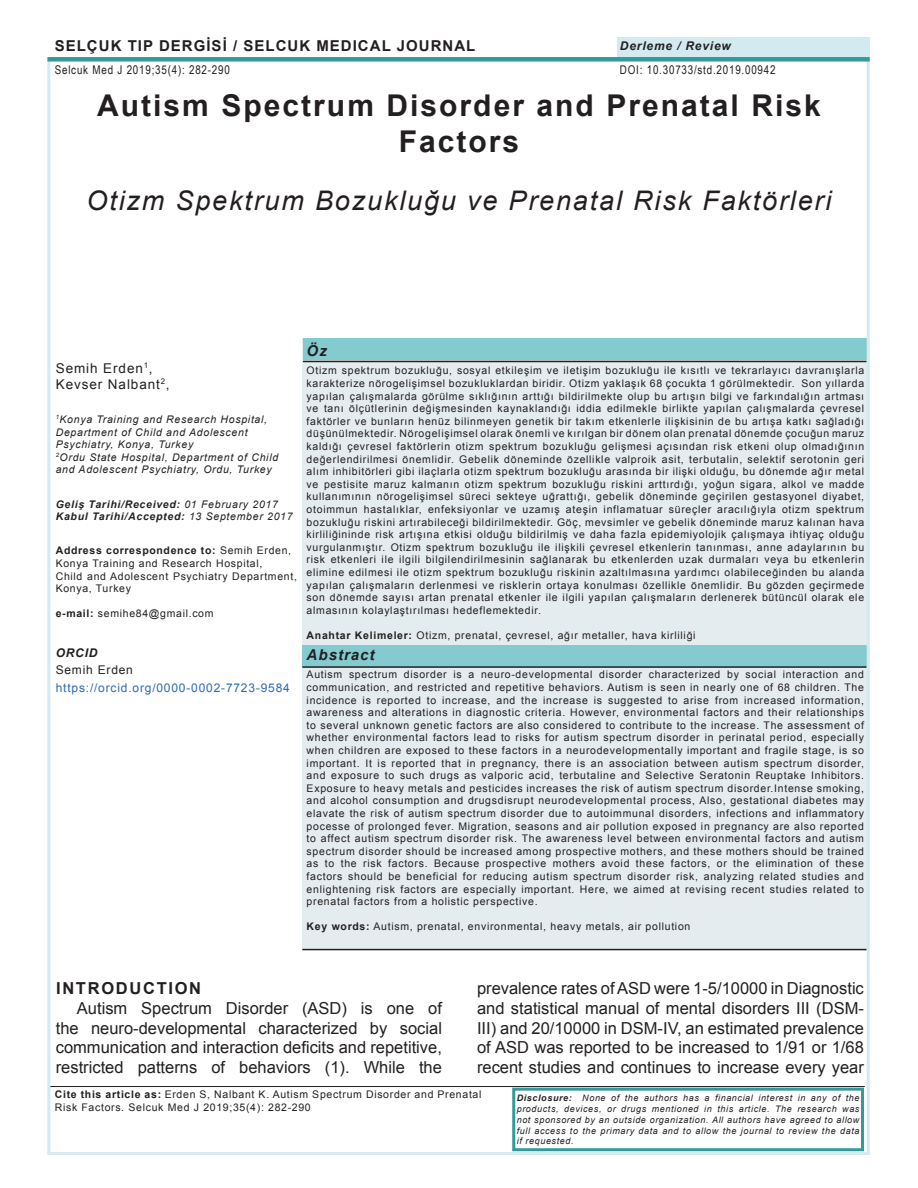
<style>
.page{position:relative;width:918px;height:1188px;background:#fff}
.page>*{position:absolute;margin:0;border:0;box-sizing:border-box;transform-origin:0 0}
.Makale{font:700 30px/36px "Arial";letter-spacing:.07em;color:#231f20;text-align:center}
.Makale-2{font:italic 27px "Arial";letter-spacing:.07em;color:#231f20}
.Makale-3{font:16.5px/19.8px "Arial";color:#231f20;text-align:justify}
.Makale-4{font:700 16.5px "Arial";letter-spacing:.105em;color:#231f20}
.Makale-5{font:700 15px "Arial";letter-spacing:.07em;color:#231f20}
.Makale-6{font:italic 700 15px "Arial";letter-spacing:.07em;color:#231f20}
.Makale-7{font:13.5px "Arial";letter-spacing:.07em;color:#231f20}
.Makale-8{font:12px "Arial Narrow";letter-spacing:.065em;color:#231f20}
.Makale-9{font:12px "Arial";letter-spacing:.07em;color:#2c69b3}
.Makale-10{font:italic 700 12px "Arial";letter-spacing:.07em;color:#231f20}
.Makale-11{font:12px "Arial";letter-spacing:.065em;color:#231f20}
.Makale-12{font:10.5px/12.6px "Arial";letter-spacing:.07em;color:#231f20;text-align:justify}
.Makale-13{font:italic 10.5px/12.6px "Arial";letter-spacing:.07em;color:#231f20}
.Makale-14{font:italic 700 10.5px "Arial";letter-spacing:.07em;color:#231f20}
.Makale-15{font:700 10.5px "Arial";letter-spacing:.065em;color:#231f20}
.Makale-16{font:italic 9px/10.8px "Arial";letter-spacing:.07em;color:#231f20;text-align:justify}
.s1{font-weight:400}
.s2{font-weight:700}
</style>
<div class="page">
<div style="left:617px;top:37px;width:253px;height:19px;background:#d2eaf0"></div>
<div style="left:302px;top:338px;width:565px;height:612px;background:#e5ecef"></div>
<div style="left:303px;top:338px;width:564px;height:22px;background:#84cbd0"></div>
<hr style="left:49px;top:1086px;width:816px;height:1px;background:#231f20">
<hr style="left:303px;top:361px;width:564px;height:1px;background:#231f20">
<hr style="left:302px;top:949px;width:565px;height:1px;background:#231f20">
<div style="left:302px;top:645px;width:565px;height:22px;background:#84cbd0"></div>
<hr style="left:302px;top:666px;width:565px;height:2px;background:#231f20">
<div style="left:512px;top:1088px;width:352px;height:63px;border:3px solid #399"></div>
<hr style="left:47px;top:61px;width:3px;height:1093px;background:#d2eaf0">
<hr style="left:47px;top:1152px;width:823px;height:3px;background:#d2eaf0">
<hr style="left:867px;top:49px;width:3px;height:1106px;background:#d2eaf0">
<div style="left:47px;top:57px;width:823px;height:5px;background:#399"></div>
<p class="Makale-5" style="left:55px;top:35px;width:422px">SELÇUK TIP DERGİSİ / SELCUK MEDICAL JOURNAL</p>
<p class="Makale-10" style="left:620px;top:38px;width:112px">Derleme / Review</p>
<p class="Makale-8" style="left:55px;top:61px;width:177px">Selcuk Med J 2019;35(4): 282-290</p>
<p class="Makale-8" style="left:620px;top:61px;width:157px">DOI: 10.30733/std.2019.00942</p>
<p class="Makale" style="left:97px;top:88px;width:725px">Autism Spectrum Disorder and Prenatal Risk<br>Factors</p>
<p class="Makale-2" style="left:87px;top:183px;width:746px">Otizm Spektrum Bozukluğu ve Prenatal Risk Faktörleri</p>
<p class="Makale-7" style="left:56px;top:358px;width:98px">Semih Erden<sup>1</sup>,</p>
<p class="Makale-7" style="left:56px;top:375px;width:115px">Kevser Nalbant<sup>2</sup>,</p>
<p class="Makale-13" style="left:56px;top:413px;width:213px"><sup>1</sup>Konya Training and Research Hospital,<br>Department of Child and Adolescent<br>Psychiatry, Konya, Turkey</p>
<p class="Makale-13" style="left:56px;top:451px;width:224px"><sup>2</sup>Ordu State Hospital, Department of Child and Adolescent Psychiatry, Ordu, Turkey</p>
<p class="Makale-14" style="left:56px;top:497px;width:224px">Geliş Tarihi/Received: <span class="s1">01 February 2017</span></p>
<p class="Makale-14" style="left:56px;top:509px;width:238px">Kabul Tarihi/Accepted: <span class="s1">13 September 2017</span></p>
<p class="Makale-15" style="left:56px;top:543px;width:237px">Address correspondence to: <span class="s1">Semih Erden,</span></p>
<p class="Makale-12" style="left:56px;top:557px;width:208px">Konya Training and Research Hospital,</p>
<p class="Makale-12" style="left:56px;top:569px;width:243px">Child and Adolescent Psychiatry Department,<br>Konya, Turkey</p>
<p class="Makale-12" style="left:56px;top:607px;width:159px"><span class="s2">e-mail:</span> semihe84@gmail.com</p>
<p class="Makale-10" style="left:56px;top:645px;width:43px">ORCID</p>
<p class="Makale-11" style="left:56px;top:662px;width:79px">Semih Erden</p>
<p class="Makale-9" style="left:56px;top:679px;width:236px">https://orcid.org/0000-0002-7723-9584</p>
<p class="Makale-6" style="left:307px;top:340px;width:22px">Öz</p>
<p class="Makale-12" style="left:307px;top:364px;width:559px">Otizm spektrum bozukluğu, sosyal etkileşim ve iletişim bozukluğu ile kısıtlı ve tekrarlayıcı davranışlarla karakterize nörogelişimsel bozukluklardan biridir. Otizm yaklaşık 68 çocukta 1 görülmektedir. Son yıllarda yapılan çalışmalarda görülme sıklığının arttığı bildirilmekte olup bu artışın bilgi ve farkındalığın artması ve tanı ölçütlerinin değişmesinden kaynaklandığı iddia edilmekle birlikte yapılan çalışmalarda çevresel faktörler ve bunların henüz bilinmeyen genetik bir takım etkenlerle ilişkisinin de bu artışa katkı sağladığı düşünülmektedir. Nörogelişimsel olarak önemli ve kırılgan bir dönem olan prenatal dönemde çocuğun maruz kaldığı çevresel faktörlerin otizm spektrum bozukluğu gelişmesi açısından risk etkeni olup olmadığının değerlendirilmesi önemlidir. Gebelik döneminde özellikle valproik asit, terbutalin, selektif serotonin geri alım inhibitörleri gibi ilaçlarla otizm spektrum bozukluğu arasında bir ilişki olduğu, bu dönemde ağır metal ve pestisite maruz kalmanın otizm spektrum bozukluğu riskini arttırdığı, yoğun sigara, alkol ve madde kullanımının nörogelişimsel süreci sekteye uğrattığı, gebelik döneminde geçirilen gestasyonel diyabet, otoimmun hastalıklar, enfeksiyonlar ve uzamış ateşin inflamatuar süreçler aracılığıyla otizm spektrum bozukluğu riskini artırabileceği bildirilmektedir. Göç, mevsimler ve gebelik döneminde maruz kalınan hava kirliliğininde risk artışına etkisi olduğu bildirilmiş ve daha fazla epidemiyolojik çalışmaya ihtiyaç olduğu vurgulanmıştır. Otizm spektrum bozukluğu ile ilişkili çevresel etkenlerin tanınması, anne adaylarının bu risk etkenleri ile ilgili bilgilendirilmesinin sağlanarak bu etkenlerden uzak durmaları veya bu etkenlerin elimine edilmesi ile otizm spektrum bozukluğu riskinin azaltılmasına yardımcı olabileceğinden bu alanda yapılan çalışmaların derlenmesi ve risklerin ortaya konulması özellikle önemlidir. Bu gözden geçirmede son dönemde sayısı artan prenatal etkenler ile ilgili yapılan çalışmaların derlenerek bütüncül olarak ele almasının kolaylaştırılması hedeflemektedir.</p>
<p class="Makale-12" style="left:307px;top:629px;width:390px"><span class="s2">Anahtar Kelimeler:</span> Otizm, prenatal, çevresel, ağır metaller, hava kirliliği</p>
<p class="Makale-12" style="left:307px;top:668px;width:559px">Autism spectrum disorder is a neuro-developmental disorder characterized by social interaction and communication, and restricted and repetitive behaviors. Autism is seen in nearly one of 68 children. The incidence is reported to increase, and the increase is suggested to arise from increased information, awareness and alterations in diagnostic criteria. However, environmental factors and their relationships to several unknown genetic factors are also considered to contribute to the increase. The assessment of whether environmental factors lead to risks for autism spectrum disorder in perinatal period, especially when children are exposed to these factors in a neurodevelopmentally important and fragile stage, is so important. It is reported that in pregnancy, there is an association between autism spectrum disorder, and exposure to such drugs as valporic acid, terbutaline and Selective Seratonin Reuptake Inhibitors.<br>Exposure to heavy metals and pesticides increases the risk of autism spectrum disorder.Intense smoking, and alcohol consumption and drugsdisrupt neurodevelopmental process, Also, gestational diabetes may elavate the risk of autism spectrum disorder due to autoimmunal disorders, infections and inflammatory pocesse of prolonged fever. Migration, seasons and air pollution exposed in pregnancy are also reported to affect autism spectrum disorder risk. The awareness level between environmental factors and autism spectrum disorder should be increased among prospective mothers, and these mothers should be trained as to the risk factors. Because prospective mothers avoid these factors, or the elimination of these factors should be beneficial for reducing autism spectrum disorder risk, analyzing related studies and enlightening risk factors are especially important. Here, we aimed at revising recent studies related to prenatal factors from a holistic perspective.</p>
<p class="Makale-12" style="left:307px;top:920px;width:385px"><span class="s2">Key words:</span> Autism, prenatal, environmental, heavy metals, air pollution</p>
<p class="Makale-6" style="left:307px;top:645px;width:69px">Abstract</p>
<p class="Makale-4" style="left:56px;top:976px;width:147px">INTRODUCTION</p>
<p class="Makale-3" style="left:56px;top:998px;width:388px;text-indent:21px">Autism Spectrum Disorder (ASD) is one of the neuro-developmental characterized by social communication and interaction deficits and repetitive, restricted patterns of behaviors (1). While the</p>
<p class="Makale-3" style="left:477px;top:978px;width:388px">prevalence rates of ASD were 1-5/10000 in Diagnostic and statistical manual of mental disorders III (DSM-III) and 20/10000 in DSM-IV, an estimated prevalence of ASD was reported to be increased to 1/91 or 1/68 recent studies and continues to increase every year</p>
<p class="Makale-12" style="left:55px;top:1088px;width:428px"><span class="s2">Cite this article as:</span> Erden S, Nalbant K. Autism Spectrum Disorder and Prenatal<br>Risk Factors. Selcuk Med J 2019;35(4): 282-290</p>
<p class="Makale-16" style="left:517px;top:1093px;width:344px"><span class="s2">Disclosure:</span> None of the authors has a financial interest in any of the products, devices, or drugs mentioned in this article. The research was not sponsored by an outside organization. All authors have agreed to allow full access to the primary data and to allow the journal to review the data if requested.</p>
</div>
